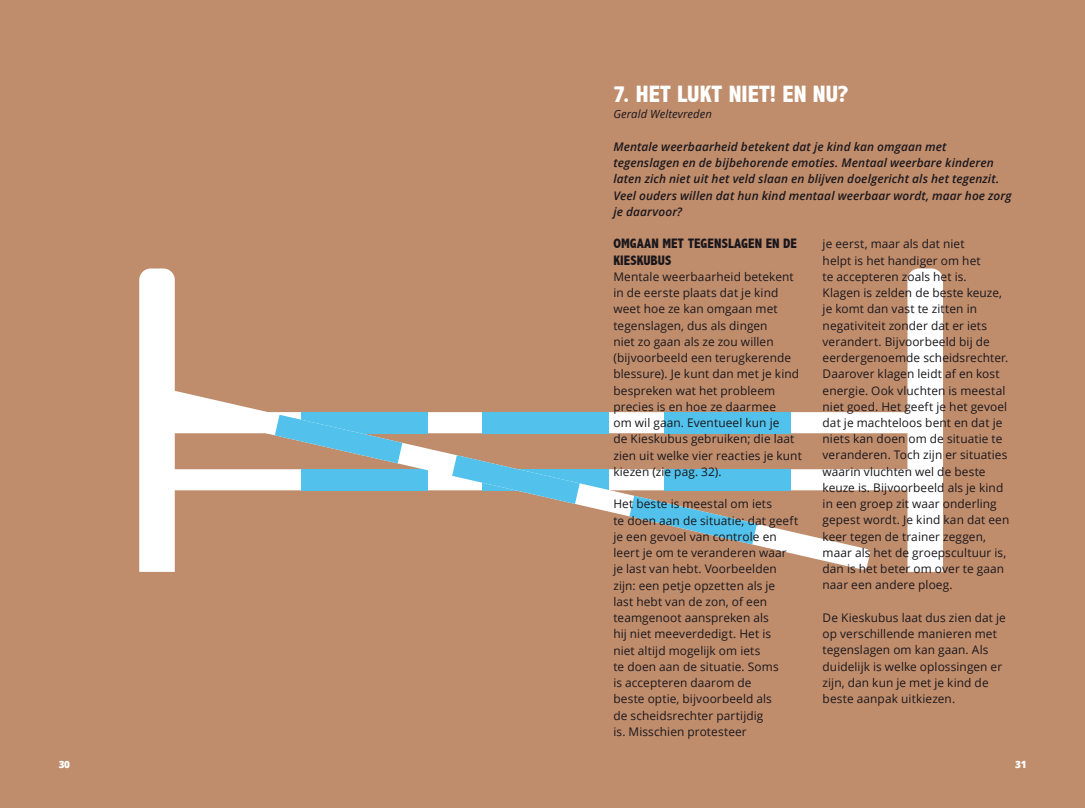
<style>
.page{position:relative;width:1085px;height:808px;background:#fff}
.page>*{position:absolute;margin:0;border:0;box-sizing:border-box;transform-origin:0 0}
.t1{font:800 condensed 23.75px "Abadi";color:#fff}
.t2{font:800 condensed 13.75px/16.5px "Abadi";letter-spacing:.005em;color:#1a171c}
.t3{font:11.88px/16.2px "Open Sans";letter-spacing:.01em;color:#1a171c}
.t4{font:italic 600 11.88px/16.2px "Open Sans";letter-spacing:.01em;color:#1a171c}
.t5{font:italic 11.25px "Open Sans";letter-spacing:.01em;color:#1a171c}
.t6{font:800 10px "Open Sans";color:#fff}
</style>
<div class="page">
<div style="left:0;top:0;width:1084px;height:808px;background:#c08d6c"></div>
<svg style="left:139px;top:268px;width:36px;height:304px"></svg>
<div style="left:907px;top:268px;width:35px;height:304px;background:#fff"></div>
<div style="left:157px;top:412px;width:765px;height:21px;background:#fff;border-radius:4px"></div>
<div style="left:157px;top:469px;width:765px;height:21px;background:#fff;border-radius:4px"></div>
<svg style="left:149px;top:386px;width:721px;height:184px"></svg>
<svg style="left:275px;top:415px;width:127px;height:48px"></svg>
<svg style="left:452px;top:455px;width:127px;height:49px"></svg>
<svg style="left:629px;top:496px;width:127px;height:48px"></svg>
<h1 class="t1" style="left:613px;top:80px;width:236px">7. HET LUKT NIET! EN NU?</h1>
<p class="t5" style="left:613px;top:107px;width:100px">Gerald Weltevreden</p>
<p class="t4" style="left:613px;top:138px;width:400px">Mentale weerbaarheid betekent dat je kind kan omgaan met tegenslagen en de bijbehorende emoties. Mentaal weerbare kinderen laten zich niet uit het veld slaan en blijven doelgericht als het tegenzit.<br>Veel ouders willen dat hun kind mentaal weerbaar wordt, maar hoe zorg je daarvoor?</p>
<p class="t2" style="left:613px;top:236px;width:185px">OMGAAN MET TEGENSLAGEN EN DE<br>KIESKUBUS</p>
<p class="t3" style="left:613px;top:268px;width:190px">Mentale weerbaarheid betekent in de eerste plaats dat je kind weet hoe ze kan omgaan met tegenslagen, dus als dingen<br>niet zo gaan als ze zou willen (bijvoorbeeld een terugkerende blessure). Je kunt dan met je kind bespreken wat het probleem precies is en hoe ze daarmee<br>om wil gaan. Eventueel kun je<br>de Kieskubus gebruiken; die laat zien uit welke vier reacties je kunt kiezen (zie pag. 32).</p>
<p class="t3" style="left:613px;top:496px;width:186px">Het beste is meestal om iets<br>te doen aan de situatie; dat geeft je een gevoel van controle en leert je om te veranderen waar je last van hebt. Voorbeelden zijn: een petje opzetten als je last hebt van de zon, of een teamgenoot aanspreken als<br>hij niet meeverdedigt. Het is<br>niet altijd mogelijk om iets<br>te doen aan de situatie. Soms<br>is accepteren daarom de<br>beste optie, bijvoorbeeld als<br>de scheidsrechter partijdig<br>is. Misschien protesteer</p>
<p class="t3" style="left:822px;top:235px;width:188px">je eerst, maar als dat niet<br>helpt is het handiger om het<br>te accepteren zoals het is.<br>Klagen is zelden de beste keuze, je komt dan vast te zitten in negativiteit zonder dat er iets verandert. Bijvoorbeeld bij de eerdergenoemde scheidsrechter.<br>Daarover klagen leidt af en kost energie. Ook vluchten is meestal niet goed. Het geeft je het gevoel dat je machteloos bent en dat je niets kan doen om de situatie te veranderen. Toch zijn er situaties waarin vluchten wel de beste keuze is. Bijvoorbeeld als je kind in een groep zit waar onderling gepest wordt. Je kind kan dat een keer tegen de trainer zeggen, maar als het de groepscultuur is, dan is het beter om over te gaan naar een andere ploeg.</p>
<p class="t3" style="left:822px;top:609px;width:185px">De Kieskubus laat dus zien dat je op verschillende manieren met tegenslagen om kan gaan. Als duidelijk is welke oplossingen er zijn, dan kun je met je kind de beste aanpak uitkiezen.</p>
<p class="t6" style="left:59px;top:757px;width:13px">30</p>
<p class="t6" style="left:1015px;top:757px;width:13px">31</p>
</div>
